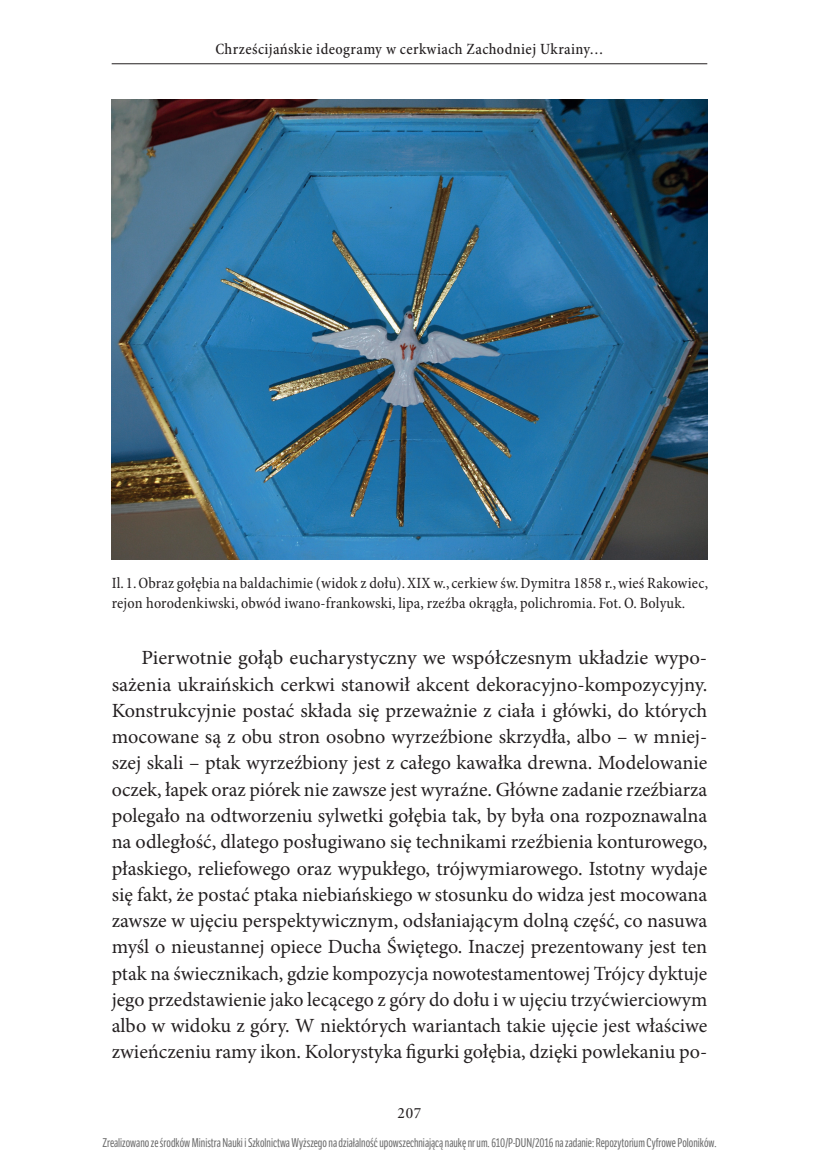
<style>
.page{position:relative;width:819px;height:1166px;background:#fff}
.page>*{position:absolute;margin:0;border:0;box-sizing:border-box;transform-origin:0 0}
.t1{font:20.12px/26.2px "Minion Pro";color:#231f20;text-align:justify}
.t2{font:condensed 15.75px/19.2px "Minion Pro";letter-spacing:.01em;color:#231f20}
.t3{font:500 condensed 15.75px "Minion Pro";letter-spacing:.025em;color:#231f20}
.t4{font:15.75px "Minion Pro Medium Subh";color:#231f20}
.t5{font:12.25px "LFT Etica Compressed";color:#6b6b6b}
</style>
<div class="page">
<hr style="left:112px;top:63px;width:595px;height:1px;background:#231f20">
<img style="left:112px;top:100px;width:595px;height:459px">
<p class="t3" style="left:215px;top:39px;width:390px">Chrześcijańskie ideogramy w cerkwiach Zachodniej Ukrainy…</p>
<p class="t2" style="left:112px;top:574px;width:598px">Il. 1. Obraz gołębia na baldachimie (widok z dołu). XIX w., cerkiew św. Dymitra 1858 r., wieś Rakowiec, rejon horodenkiwski, obwód iwano-frankowski, lipa, rzeźba okrągła, polichromia. Fot. O. Bolyuk.</p>
<p class="t1" style="left:112px;top:645px;width:597px;text-indent:30px">Pierwotnie gołąb eucharystyczny we współczesnym układzie wypo&shy;sażenia ukraińskich cerkwi stanowił akcent dekoracyjno-kompozycyjny.<br>Konstrukcyjnie postać składa się przeważnie z ciała i główki, do których mocowane są z obu stron osobno wyrzeźbione skrzydła, albo – w mniej&shy;szej skali – ptak wyrzeźbiony jest z całego kawałka drewna. Modelowanie oczek, łapek oraz piórek nie zawsze jest wyraźne. Główne zadanie rzeźbiarza polegało na odtworzeniu sylwetki gołębia tak, by była ona rozpoznawalna na odległość, dlatego posługiwano się technikami rzeźbienia konturowego, płaskiego, reliefowego oraz wypukłego, trójwymiarowego. Istotny wydaje się fakt, że postać ptaka niebiańskiego w stosunku do widza jest mocowana zawsze w ujęciu perspektywicznym, odsłaniającym dolną część, co nasuwa myśl o nieustannej opiece Ducha Świętego. Inaczej prezentowany jest ten ptak na świecznikach, gdzie kompozycja nowotestamentowej Trójcy dyktuje jego przedstawienie jako lecącego z góry do dołu i w ujęciu trzyćwierciowym albo w widoku z góry. W niektórych wariantach takie ujęcie jest właściwe zwieńczeniu ramy ikon. Kolorystyka figurki gołębia, dzięki powlekaniu po-</p>
<p class="t4" style="left:397px;top:1104px;width:25px">207</p>
<p class="t5" style="left:102px;top:1136px;width:615px">Zrealizowano ze środków Ministra Nauki i Szkolnictwa Wyższego na działalność upowszechniającą naukę nr um. 610/P-DUN/2016 na zadanie: Repozytorium Cyfrowe Poloników.</p>
</div>
